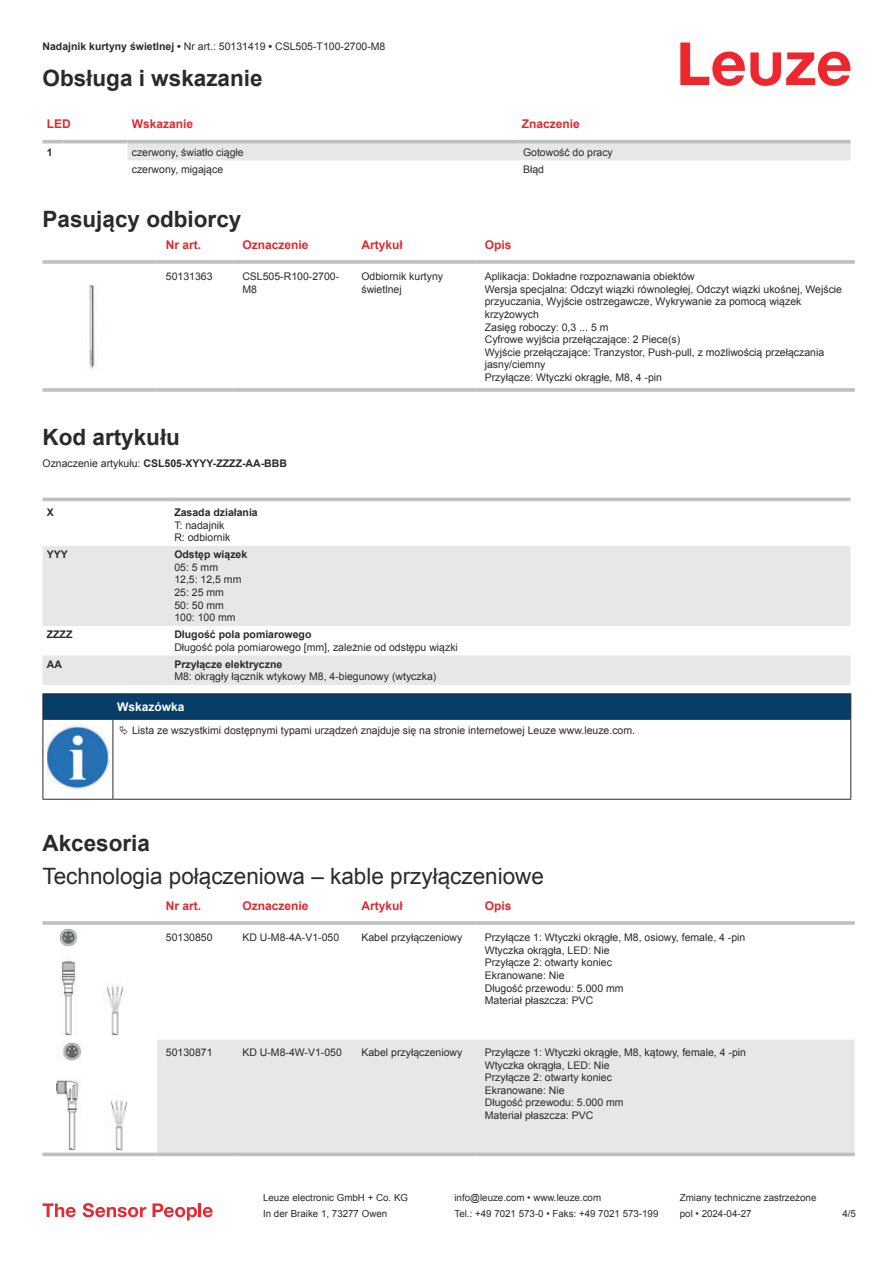
<style>
.page{position:relative;width:893px;height:1263px;background:#fff}
.page>*{position:absolute;margin:0;border:0;box-sizing:border-box;transform-origin:0 0}
.t1{font:700 22.5px "Arial";color:#2b292a}
.t2{font:22.5px "Arial";color:#2b292a}
.t3{font:700 12px "Arial";color:#db2a30}
.t4{font:700 12px "Arial";color:#fff}
.t5{font:10.5px/12.6px "Arial";color:#2b292a}
.t6{font:700 10.5px "Arial";color:#2b292a}
.t7{font:9.75px "Arial";color:#2b292a}
.s1{font-weight:700}
.s2{font-weight:400}
</style>
<div class="page">
<svg style="left:680px;top:43px;width:170px;height:43px"></svg>
<div style="left:128px;top:143px;width:722px;height:17px;background:#e6e7e9"></div>
<hr style="left:43px;top:140px;width:21px;height:3px;background:#bdbfc1">
<hr style="left:64px;top:140px;width:64px;height:3px;background:#bdbfc1">
<hr style="left:128px;top:140px;width:391px;height:3px;background:#bdbfc1">
<hr style="left:519px;top:140px;width:331px;height:3px;background:#bdbfc1">
<hr style="left:43px;top:260px;width:114px;height:4px;background:#bdbfc1">
<hr style="left:157px;top:260px;width:77px;height:4px;background:#c7c9ca">
<hr style="left:234px;top:260px;width:119px;height:4px;background:#bdbfc1">
<hr style="left:353px;top:260px;width:123px;height:4px;background:#bdbfc1">
<hr style="left:476px;top:260px;width:379px;height:4px;background:#c7c9ca">
<hr style="left:43px;top:388px;width:114px;height:4px;background:#bdbfc1">
<hr style="left:157px;top:388px;width:77px;height:4px;background:#c7c9cb">
<hr style="left:234px;top:388px;width:119px;height:4px;background:#bdbfc1">
<hr style="left:353px;top:388px;width:123px;height:4px;background:#bdbfc1">
<hr style="left:476px;top:388px;width:379px;height:4px;background:#c7c9cb">
<img style="left:89px;top:284px;width:6px;height:85px">
<div style="left:43px;top:497px;width:807px;height:5px;background:#ebeced"></div>
<svg style="left:43px;top:546px;width:807px;height:139px;fill:#e6e7e9"></svg>
<hr style="left:43px;top:498px;width:127px;height:3px;background:#bdbfc1">
<hr style="left:170px;top:498px;width:680px;height:3px;background:#bdbfc1">
<svg style="left:43px;top:1035px;width:811px;height:122px"></svg>
<div style="left:157px;top:1039px;width:698px;height:113px;background:#e6e7e9"></div>
<hr style="left:43px;top:921px;width:114px;height:4px;background:#c3c5c7">
<svg style="left:157px;top:921px;width:77px;height:4px"></svg>
<hr style="left:234px;top:921px;width:119px;height:4px;background:#c4c6c7">
<hr style="left:353px;top:921px;width:123px;height:4px;background:#c3c5c7">
<svg style="left:476px;top:921px;width:379px;height:4px;background:#c3c5c7"></svg>
<svg style="left:43px;top:1152px;width:114px;height:4px"></svg>
<svg style="left:157px;top:1152px;width:77px;height:4px"></svg>
<svg style="left:234px;top:1152px;width:119px;height:4px"></svg>
<svg style="left:353px;top:1152px;width:123px;height:4px"></svg>
<svg style="left:476px;top:1152px;width:379px;height:4px;background:#c3c5c7"></svg>
<img style="left:60px;top:929px;width:63px;height:106px">
<img style="left:56px;top:1044px;width:70px;height:106px">
<svg style="left:43px;top:1203px;width:33px;height:14px"></svg>
<svg style="left:83px;top:1203px;width:63px;height:14px"></svg>
<svg style="left:153px;top:1203px;width:44px;height:17px"></svg>
<hr style="left:198px;top:1203px;width:3px;height:14px;background:#ed272d">
<svg style="left:203px;top:1207px;width:10px;height:10px"></svg>
<svg style="left:44px;top:720px;width:806px;height:79px"></svg>
<hr style="left:43px;top:693px;width:70px;height:1px;background:#2b292a">
<hr style="left:43px;top:719px;width:70px;height:1px;background:#2b292a">
<hr style="left:113px;top:693px;width:738px;height:1px;background:#2b292a">
<svg style="left:43px;top:694px;width:808px;height:25px;background:#063c67"></svg>
<hr style="left:113px;top:719px;width:738px;height:1px;background:#2b292a">
<hr style="left:43px;top:720px;width:1px;height:75px;background:#2b292a">
<hr style="left:113px;top:720px;width:1px;height:75px;background:#2b292a">
<hr style="left:850px;top:720px;width:1px;height:75px;background:#2b292a">
<hr style="left:43px;top:799px;width:70px;height:1px;background:#2b292a">
<hr style="left:113px;top:799px;width:738px;height:1px;background:#2b292a">
<img style="left:47px;top:726px;width:61px;height:62px">
<div style="left:115px;top:720px;width:734px;height:20px;background:#fff"></div>
<p class="t5" style="left:43px;top:41px;width:344px"><span class="s1">Nadajnik kurtyny świetlnej •</span> Nr art.: 50131419 <span class="s1">•</span> CSL505-T100-2700-M8</p>
<h1 class="t1" style="left:43px;top:63px;width:222px">Obsługa i wskazanie</h1>
<p class="t3" style="left:47px;top:115px;width:25px">LED</p>
<p class="t3" style="left:132px;top:119px;width:63px">Wskazanie</p>
<p class="t3" style="left:522px;top:119px;width:60px">Znaczenie</p>
<p class="t6" style="left:47px;top:145px;width:7px">1</p>
<p class="t5" style="left:132px;top:146px;width:113px">czerwony, światło ciągłe</p>
<p class="t5" style="left:523px;top:146px;width:91px">Gotowość do pracy</p>
<p class="t5" style="left:132px;top:162px;width:93px">czerwony, migające</p>
<p class="t5" style="left:523px;top:162px;width:23px">Błąd</p>
<h1 class="t1" style="left:43px;top:204px;width:200px">Pasujący odbiorcy</h1>
<p class="t3" style="left:166px;top:237px;width:37px">Nr art.</p>
<p class="t3" style="left:242px;top:241px;width:68px">Oznaczenie</p>
<p class="t3" style="left:361px;top:237px;width:43px">Artykuł</p>
<p class="t3" style="left:485px;top:241px;width:28px">Opis</p>
<p class="t5" style="left:166px;top:271px;width:48px">50131363</p>
<p class="t5" style="left:242px;top:271px;width:98px">CSL505-R100-2700-<br>M8</p>
<p class="t5" style="left:361px;top:270px;width:83px">Odbiornik kurtyny świetlnej</p>
<p class="t5" style="left:485px;top:270px;width:359px">Aplikacja: Dokładne rozpoznawania obiektów<br>Wersja specjalna: Odczyt wiązki równoległej, Odczyt wiązki ukośnej, Wejście przyuczania, Wyjście ostrzegawcze, Wykrywanie za pomocą wiązek krzyżowych<br>Zasięg roboczy: 0,3 ... 5 m<br>Cyfrowe wyjścia przełączające: 2 Piece(s)<br>Wyjście przełączające: Tranzystor, Push-pull, z możliwością przełączania jasny/ciemny<br>Przyłącze: Wtyczki okrągłe, M8, 4 -pin</p>
<h1 class="t1" style="left:43px;top:421px;width:139px">Kod artykułu</h1>
<p class="t6" style="left:43px;top:456px;width:246px"><span class="s2">Oznaczenie artykułu:</span> CSL505-XYYY-ZZZZ-AA-BBB</p>
<p class="t6" style="left:47px;top:505px;width:9px">X</p>
<p class="t6" style="left:174px;top:505px;width:85px">Zasada działania</p>
<p class="t5" style="left:174px;top:519px;width:58px">T: nadajnik<br>R: odbiornik</p>
<p class="t6" style="left:47px;top:547px;width:23px">YYY</p>
<p class="t6" style="left:174px;top:547px;width:74px">Odstęp wiązek</p>
<p class="t5" style="left:174px;top:562px;width:69px">05: 5 mm<br>12,5: 12,5 mm<br>25: 25 mm<br>50: 50 mm<br>100: 100 mm</p>
<p class="t6" style="left:47px;top:630px;width:27px">ZZZZ</p>
<p class="t6" style="left:174px;top:627px;width:139px">Długość pola pomiarowego</p>
<p class="t5" style="left:174px;top:641px;width:285px">Długość pola pomiarowego [mm], zależnie od odstępu wiązki</p>
<p class="t6" style="left:47px;top:660px;width:17px">AA</p>
<p class="t6" style="left:174px;top:656px;width:109px">Przyłącze elektryczne</p>
<p class="t5" style="left:174px;top:670px;width:263px">M8: okrągły łącznik wtykowy M8, 4-biegunowy (wtyczka)</p>
<p class="t4" style="left:117px;top:698px;width:69px">Wskazówka</p>
<p class="t5" style="left:132px;top:724px;width:505px">Lista ze wszystkimi dostępnymi typami urządzeń znajduje się na stronie internetowej Leuze www.leuze.com.</p>
<h1 class="t1" style="left:43px;top:834px;width:109px">Akcesoria</h1>
<h1 class="t2" style="left:43px;top:861px;width:503px">Technologia połączeniowa – kable przyłączeniowe</h1>
<p class="t3" style="left:166px;top:898px;width:37px">Nr art.</p>
<p class="t3" style="left:242px;top:902px;width:68px">Oznaczenie</p>
<p class="t3" style="left:361px;top:898px;width:43px">Artykuł</p>
<p class="t3" style="left:485px;top:902px;width:28px">Opis</p>
<p class="t5" style="left:166px;top:932px;width:48px">50130850</p>
<p class="t5" style="left:242px;top:932px;width:98px">KD U-M8-4A-V1-050</p>
<p class="t5" style="left:361px;top:931px;width:102px">Kabel przyłączeniowy</p>
<p class="t5" style="left:485px;top:931px;width:262px">Przyłącze 1: Wtyczki okrągłe, M8, osiowy, female, 4 -pin<br>Wtyczka okrągła, LED: Nie<br>Przyłącze 2: otwarty koniec<br>Ekranowane: Nie<br>Długość przewodu: 5.000 mm<br>Materiał płaszcza: PVC</p>
<p class="t5" style="left:166px;top:1047px;width:48px">50130871</p>
<p class="t5" style="left:242px;top:1047px;width:101px">KD U-M8-4W-V1-050</p>
<p class="t5" style="left:361px;top:1046px;width:102px">Kabel przyłączeniowy</p>
<p class="t5" style="left:485px;top:1046px;width:263px">Przyłącze 1: Wtyczki okrągłe, M8, kątowy, female, 4 -pin<br>Wtyczka okrągła, LED: Nie<br>Przyłącze 2: otwarty koniec<br>Ekranowane: Nie<br>Długość przewodu: 5.000 mm<br>Materiał płaszcza: PVC</p>
<p class="t7" style="left:263px;top:1191px;width:146px">Leuze electronic GmbH + Co. KG</p>
<p class="t7" style="left:454px;top:1191px;width:148px">info@leuze.com • www.leuze.com</p>
<p class="t7" style="left:680px;top:1191px;width:138px">Zmiany techniczne zastrzeżone</p>
<p class="t7" style="left:263px;top:1207px;width:126px">In der Braike 1, 73277 Owen</p>
<p class="t7" style="left:454px;top:1207px;width:205px">Tel.: +49 7021 573-0 • Faks: +49 7021 573-199</p>
<p class="t7" style="left:680px;top:1207px;width:73px">pol • 2024-04-27</p>
<p class="t7" style="left:842px;top:1210px;width:15px">4 /5</p>
</div>
